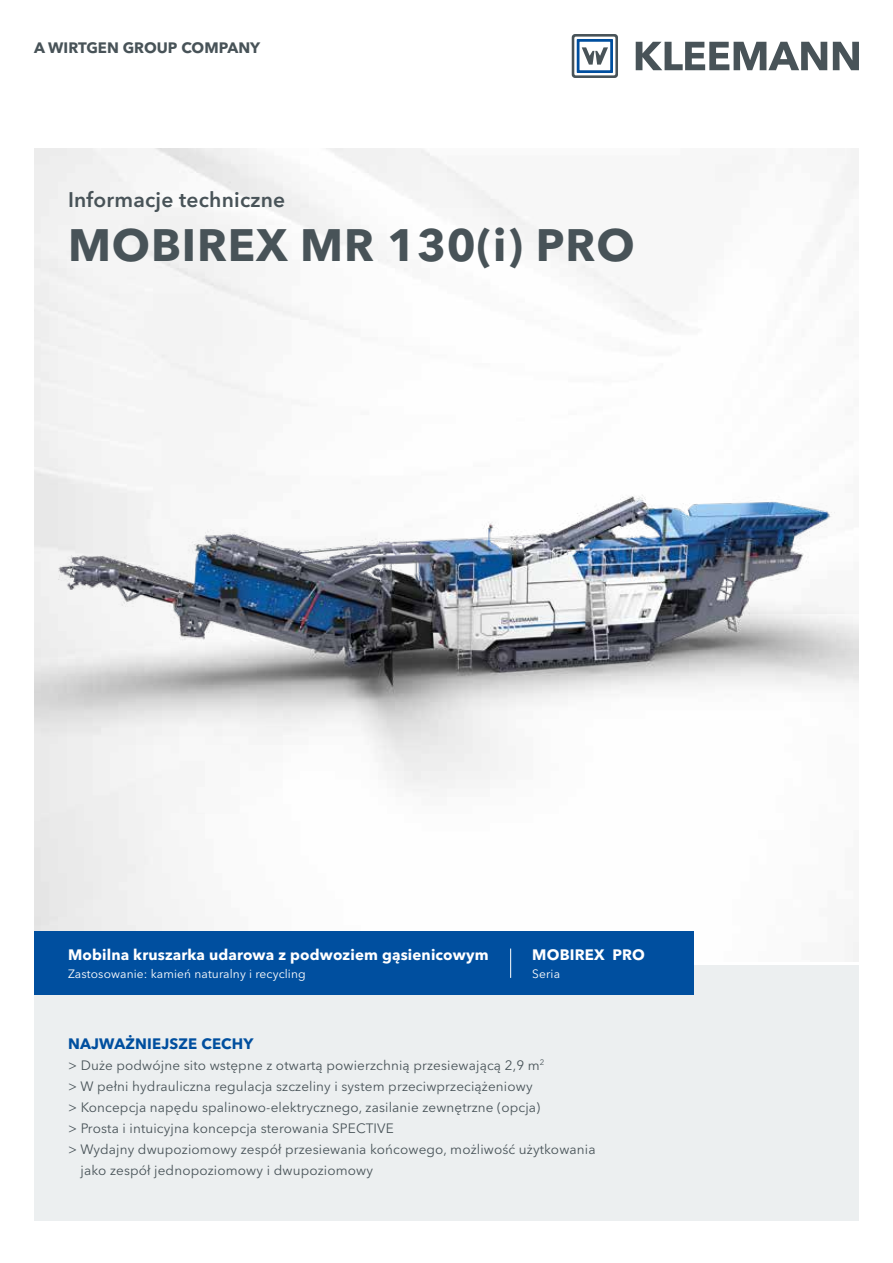
<style>
.page{position:relative;width:893px;height:1263px;background:#fff}
.page>*{position:absolute;margin:0;border:0;box-sizing:border-box;transform-origin:0 0}
.t1{font:700 45px "Avenir Next LT Pro";letter-spacing:.02em;color:#485358}
.t2{font:600 21px "Avenir Next LT Pro";letter-spacing:.01em;color:#485358}
.t3{font:700 15px "Avenir Next LT Pro";letter-spacing:.01em;color:#fff}
.t4{font:700 15px "Avenir Next LT Pro";color:#485358}
.t5{font:700 15px "Avenir Next LT Pro";letter-spacing:.01em;color:#004f9f}
.t6{font:13.5px "Avenir Next LT Pro";letter-spacing:.01em;color:#485358}
.t7{font:12px "Avenir Next LT Pro";letter-spacing:.01em;color:#fff}
</style>
<div class="page">
<div style="left:34px;top:965px;width:825px;height:255px;background:#eceff0"></div>
<img style="left:34px;top:149px;width:825px;height:812px">
<svg style="left:636px;top:42px;width:191px;height:28px"></svg>
<svg style="left:833px;top:42px;width:26px;height:28px"></svg>
<svg style="left:572px;top:34px;width:46px;height:44px"></svg>
<img style="left:34px;top:289px;width:825px;height:583px">
<div style="left:34px;top:931px;width:659px;height:64px;background:#004f9f"></div>
<hr style="left:510px;top:948px;width:1px;height:30px;background:#fff">
<p class="t4" style="left:34px;top:39px;width:228px">A WIRTGEN GROUP COMPANY</p>
<h2 class="t2" style="left:68px;top:187px;width:219px">Informacje techniczne</h2>
<h1 class="t1" style="left:68px;top:218px;width:568px">MOBIREX MR 130(i) PRO</h1>
<p class="t3" style="left:68px;top:945px;width:422px">Mobilna kruszarka udarowa z podwoziem gąsienicowym</p>
<p class="t7" style="left:68px;top:966px;width:239px">Zastosowanie: kamień naturalny i recycling</p>
<p class="t3" style="left:532px;top:945px;width:114px">MOBIREX PRO</p>
<p class="t7" style="left:532px;top:966px;width:29px">Seria</p>
<p class="t5" style="left:68px;top:1034px;width:187px">NAJWAŻNIEJSZE CECHY</p>
<p class="t6" style="left:68px;top:1057px;width:478px">&gt; Duże podwójne sito wstępne z otwartą powierzchnią przesiewającą 2,9 m<sup>2</sup></p>
<p class="t6" style="left:68px;top:1078px;width:466px">&gt; W pełni hydrauliczna regulacja szczeliny i system przeciwprzeciążeniowy</p>
<p class="t6" style="left:68px;top:1099px;width:474px">&gt; Koncepcja napędu spalinowo-elektrycznego, zasilanie zewnętrzne (opcja)</p>
<p class="t6" style="left:68px;top:1120px;width:327px">&gt; Prosta i intuicyjna koncepcja sterowania SPECTIVE</p>
<p class="t6" style="left:68px;top:1141px;width:529px">&gt; Wydajny dwupoziomowy zespół przesiewania końcowego, możliwość użytkowania</p>
<p class="t6" style="left:81px;top:1162px;width:294px">jako zespół jednopoziomowy i dwupoziomowy</p>
</div>
